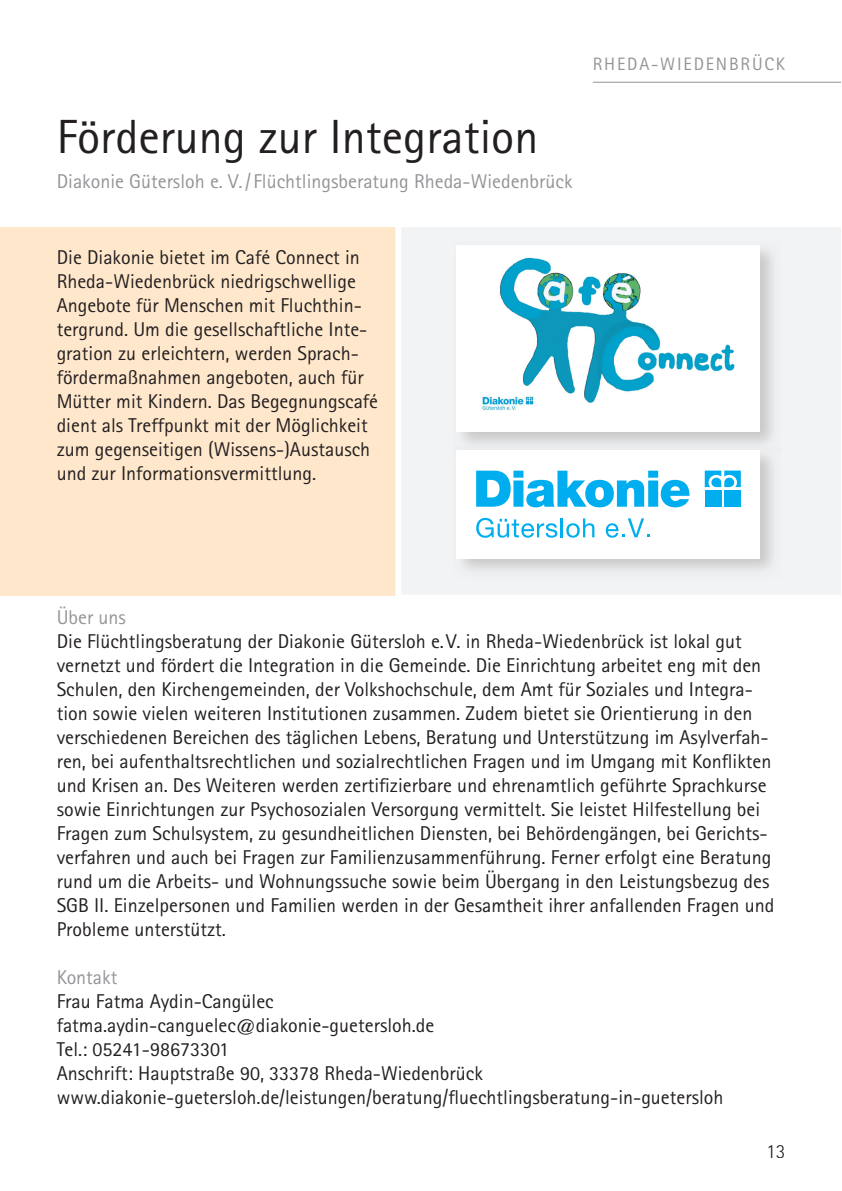
<style>
.page{position:relative;width:842px;height:1191px;background:#fff}
.page>*{position:absolute;margin:0;border:0;box-sizing:border-box;transform-origin:0 0}
.t1{font:48px "Rotis Sans Serif";color:#231f20}
.t2{font:20px/24px "Rotis Sans Serif";color:#231f20}
.t3{font:20px "Rotis Sans Serif";color:#939598}
.t4{font:300 20px "Rotis Sans Serif";color:#231f20}
.t5{font:18px "Rotis Sans Serif";letter-spacing:.1em;color:#939598}
</style>
<div class="page">
<div style="left:0;top:227px;width:840px;height:368px;background:#fee7cb"></div>
<div style="left:395px;top:227px;width:445px;height:369px;background:#f2f3f4"></div>
<hr style="left:593px;top:82px;width:247px;height:1px;background:#939598">
<div style="left:453px;top:241px;width:327px;height:211px;background:#231f20;opacity:.2"></div>
<div style="left:457px;top:245px;width:303px;height:187px;background:#fff"></div>
<img style="left:482px;top:257px;width:253px;height:153px">
<div style="left:453px;top:446px;width:327px;height:133px;background:#231f20;opacity:.2"></div>
<div style="left:457px;top:450px;width:303px;height:108px;background:#fff"></div>
<svg style="left:476px;top:470px;width:213px;height:37px"></svg>
<svg style="left:705px;top:470px;width:36px;height:17px"></svg>
<div style="left:705px;top:490px;width:16px;height:16px;background:#00aeef"></div>
<div style="left:724px;top:490px;width:17px;height:16px;background:#00aeef"></div>
<svg style="left:476px;top:518px;width:118px;height:20px"></svg>
<svg style="left:606px;top:518px;width:44px;height:19px"></svg>
<h1 class="t1" style="left:57px;top:108px;width:483px">Förderung zur Integration</h1>
<p class="t3" style="left:57px;top:170px;width:517px">Diakonie Gütersloh e. V./Flüchtlingsberatung Rheda-Wiedenbrück</p>
<p class="t5" style="left:593px;top:54px;width:194px">RHEDA-WIEDENBRÜCK</p>
<p class="t2" style="left:57px;top:245px;width:323px">Die Diakonie bietet im Café Connect in Rheda-Wiedenbrück niedrigschwellige Angebote für Menschen mit Fluchthin&shy;tergrund. Um die gesellschaftliche Inte&shy;gration zu erleichtern, werden Sprach&shy;fördermaßnahmen angeboten, auch für Mütter mit Kindern. Das Begegnungscafé dient als Treffpunkt mit der Möglichkeit zum gegenseitigen (Wissens-)Austausch und zur Informationsvermittlung.</p>
<p class="t3" style="left:57px;top:605px;width:71px">Über uns</p>
<p class="t2" style="left:57px;top:629px;width:719px">Die Flüchtlingsberatung der Diakonie Gütersloh e.V. in Rheda-Wiedenbrück ist lokal gut vernetzt und fördert die Integration in die Gemeinde. Die Einrichtung arbeitet eng mit den Schulen, den Kirchengemeinden, der Volkshochschule, dem Amt für Soziales und Integra&shy;tion sowie vielen weiteren Institutionen zusammen. Zudem bietet sie Orientierung in den verschiedenen Bereichen des täglichen Lebens, Beratung und Unterstützung im Asylverfah&shy;ren, bei aufenthaltsrechtlichen und sozialrechtlichen Fragen und im Umgang mit Konflikten und Krisen an. Des Weiteren werden zertifizierbare und ehrenamtlich geführte Sprachkurse sowie Einrichtungen zur Psychosozialen Versorgung vermittelt. Sie leistet Hilfestellung bei Fragen zum Schulsystem, zu gesundheitlichen Diensten, bei Behördengängen, bei Gerichts&shy;verfahren und auch bei Fragen zur Familienzusammenführung. Ferner erfolgt eine Beratung rund um die Arbeits- und Wohnungssuche sowie beim Übergang in den Leistungsbezug des SGB II. Einzelpersonen und Familien werden in der Gesamtheit ihrer anfallenden Fragen und Probleme unterstützt.</p>
<p class="t3" style="left:57px;top:965px;width:62px">Kontakt</p>
<p class="t2" style="left:57px;top:989px;width:668px">Frau Fatma Aydin-Cangülec<br>fatma.aydin-canguelec@diakonie-guetersloh.de<br>Tel.: 05241-98673301<br>Anschrift: Hauptstraße 90, 33378 Rheda-Wiedenbrück www.diakonie-guetersloh.de/leistungen/beratung/fluechtlingsberatung-in-guetersloh</p>
<p class="t4" style="left:766px;top:1139px;width:21px">13</p>
</div>
